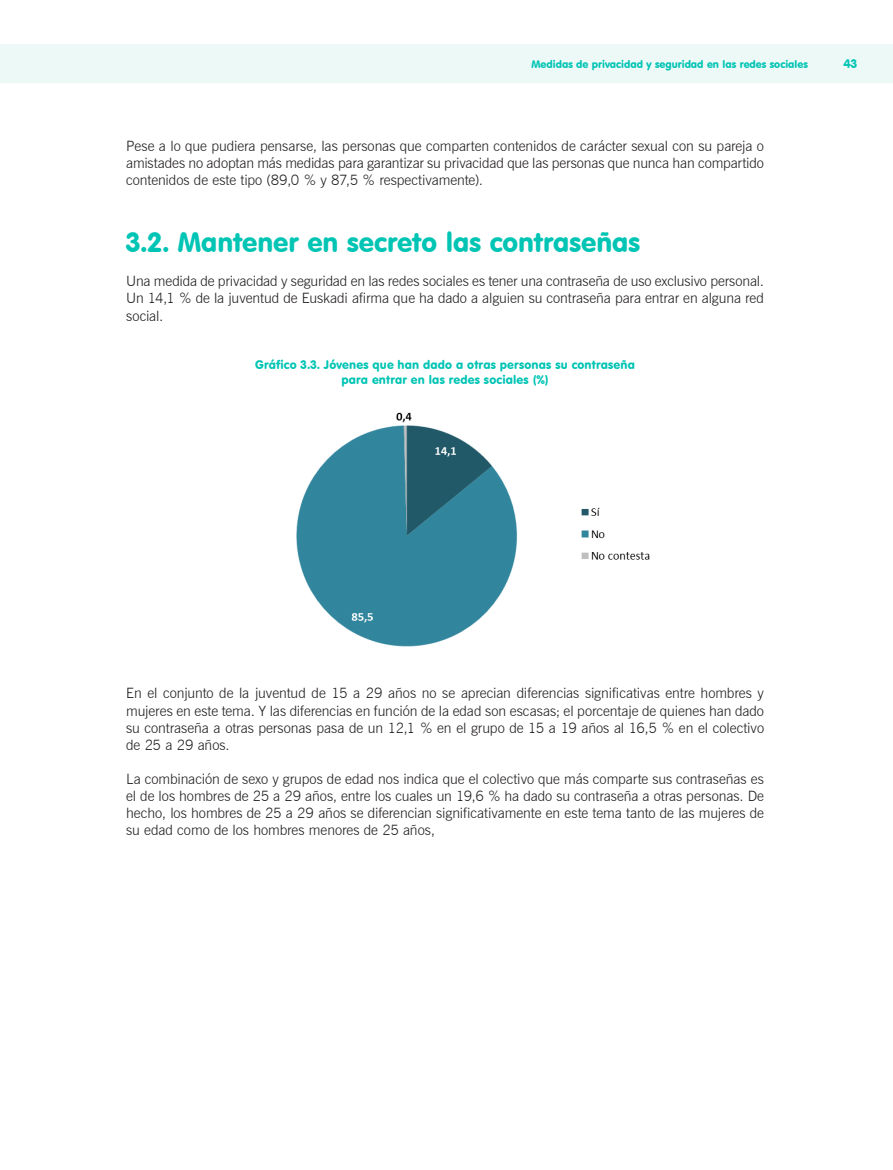
<style>
.page{position:relative;width:893px;height:1170px;background:#fff}
.page>*{position:absolute;margin:0;border:0;box-sizing:border-box;transform-origin:0 0}
._1_1_Titulo{font:27px "VAG Rounded BT";color:#00c4b4}
.Texto_eusk{font:300 14.25px/17.1px "News Gothic BT";letter-spacing:-.005em;color:#231f20;text-align:justify}
.Graf_Titulo_cast{font:12px "VAG Rounded BT";letter-spacing:.015em;color:#00c4b4}
.t1{font:10.5px "VAG Rounded BT";color:#00c4b4}
</style>
<div class="page">
<div style="left:0;top:45px;width:893px;height:38px;background:#ecf9f7"></div>
<img style="left:296px;top:412px;width:354px;height:235px">
<p class="t1" style="left:532px;top:57px;width:278px">Medidas de privacidad y seguridad en las redes sociales</p>
<p class="Graf_Titulo_cast" style="left:843px;top:56px;width:15px">43</p>
<p class="Texto_eusk" style="left:126px;top:137px;width:639px">Pese a lo que pudiera pensarse, las personas que comparten contenidos de carácter sexual con su pareja o amistades no adoptan más medidas para garantizar su privacidad que las personas que nunca han compartido contenidos de este tipo (89,0 % y 87,5 % respectivamente).</p>
<p class="_1_1_Titulo" style="left:126px;top:225px;width:516px">3.2. Mantener en secreto las contraseñas</p>
<p class="Texto_eusk" style="left:126px;top:272px;width:639px">Una medida de privacidad y seguridad en las redes sociales es tener una contraseña de uso exclusivo personal.<br>Un 14,1 % de la juventud de Euskadi afirma que ha dado a alguien su contraseña para entrar en alguna red social.</p>
<p class="Graf_Titulo_cast" style="left:255px;top:357px;width:381px">Gráfico 3.3. Jóvenes que han dado a otras personas su contraseña</p>
<p class="Graf_Titulo_cast" style="left:341px;top:371px;width:209px">para entrar en las redes sociales (%)</p>
<p class="Texto_eusk" style="left:126px;top:684px;width:639px">En el conjunto de la juventud de 15 a 29 años no se aprecian diferencias significativas entre hombres y mujeres en este tema. Y las diferencias en función de la edad son escasas; el porcentaje de quienes han dado su contraseña a otras personas pasa de un 12,1 % en el grupo de 15 a 19 años al 16,5 % en el colectivo de 25 a 29 años.</p>
<p class="Texto_eusk" style="left:126px;top:770px;width:639px">La combinación de sexo y grupos de edad nos indica que el colectivo que más comparte sus contraseñas es el de los hombres de 25 a 29 años, entre los cuales un 19,6 % ha dado su contraseña a otras personas. De hecho, los hombres de 25 a 29 años se diferencian significativamente en este tema tanto de las mujeres de su edad como de los hombres menores de 25 años,</p>
</div>
